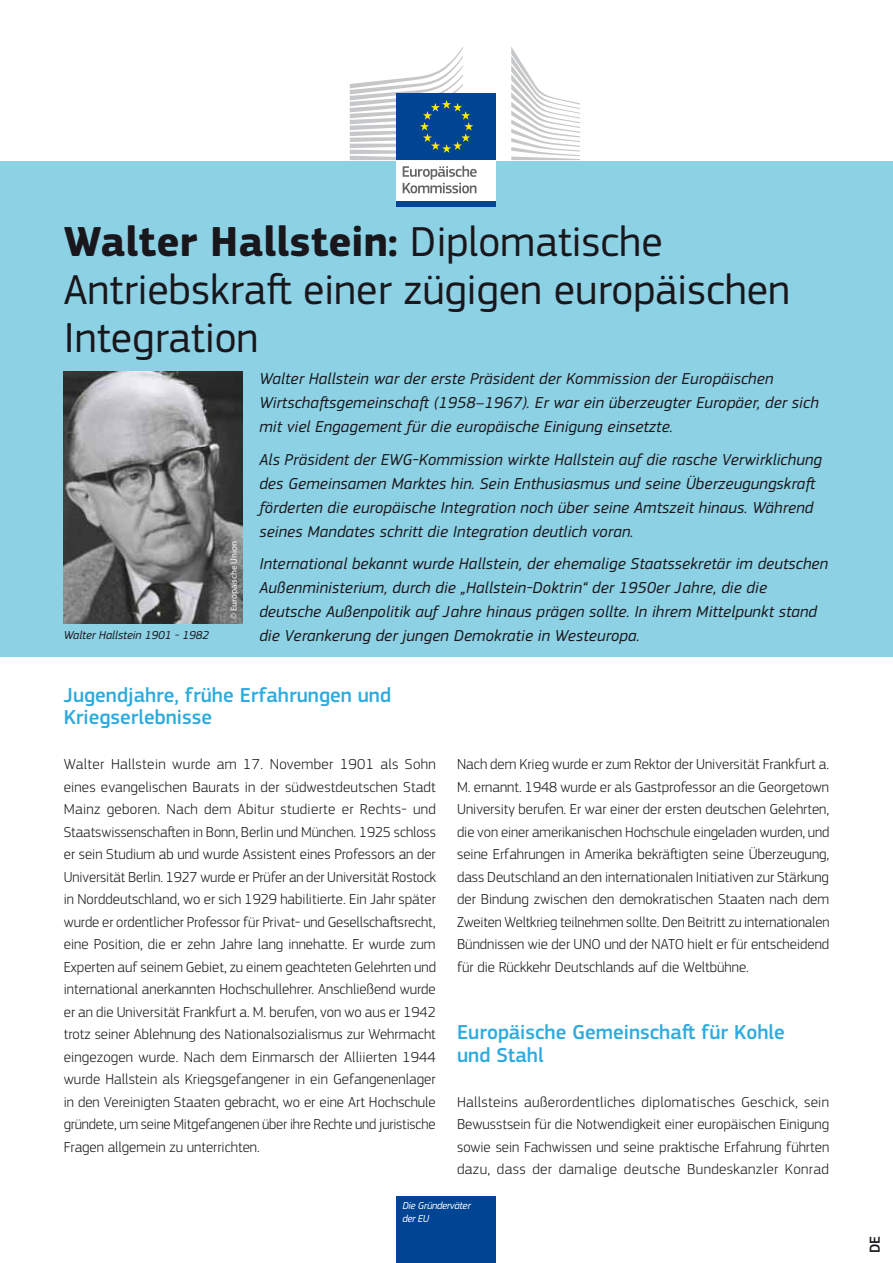
<style>
.page{position:relative;width:893px;height:1263px;background:#fff}
.page>*{position:absolute;margin:0;border:0;box-sizing:border-box;transform-origin:0 0}
.t1{font:43.5px/48px "EC Square Sans Pro";color:#1a171c}
.t2{font:500 21px/22.5px "EC Square Sans Pro";color:#2eabde}
.t3{font:italic 16.5px/24px "EC Square Sans Pro";letter-spacing:.01em;color:#1a171c}
.t4{font:300 15px/22.5px "EC Square Sans Pro";color:#1a171c;text-align:justify}
.t5{font:500 15px "EC Square Sans Pro";color:#1a171c}
.t6{font:italic 12px "EC Square Sans Pro";color:#1a171c}
.t7{font:italic 10.5px/12.6px "EC Square Sans Pro";letter-spacing:-.03em;color:#fff}
.t8{font:9px "Myriad Pro";color:#fff}
.s1{font-weight:700}
</style>
<div class="page">
<div style="left:397px;top:1196px;width:99px;height:67px;background:#004494"></div>
<div style="left:0;top:160px;width:893px;height:497px;background:#8dd1e4"></div>
<img style="left:63px;top:372px;width:179px;height:252px">
<div style="left:397px;top:158px;width:99px;height:44px;background:#fff"></div>
<svg style="left:403px;top:166px;width:74px;height:27px"></svg>
<div style="left:397px;top:201px;width:99px;height:6px;background:#004494"></div>
<svg style="left:511px;top:47px;width:69px;height:113px"></svg>
<div style="left:397px;top:94px;width:99px;height:66px;background:#004494"></div>
<svg style="left:350px;top:47px;width:123px;height:113px"></svg>
<h1 class="t1" style="left:64px;top:218px;width:728px"><span class="s1">Walter Hallstein:</span> Diplomatische<br>Antriebskraft einer zügigen europäischen<br>Integration</h1>
<p class="t6" style="left:64px;top:628px;width:147px">Walter Hallstein 1901 - 1982</p>
<p class="t8" style="left:229px;top:619px;width:80px;rotate:-90deg">© Europäische Union</p>
<p class="t3" style="left:259px;top:367px;width:561px">Walter Hallstein war der erste Präsident der Kommission der Europäischen<br>Wirtschaftsgemeinschaft (1958–1967). Er war ein überzeugter Europäer, der sich mit viel Engagement für die europäische Einigung einsetzte.</p>
<p class="t3" style="left:259px;top:447px;width:564px">Als Präsident der EWG-Kommission wirkte Hallstein auf die rasche Verwirklichung des Gemeinsamen Marktes hin. Sein Enthusiasmus und seine Überzeugungskraft förderten die europäische Integration noch über seine Amtszeit hinaus. Während seines Mandates schritt die Integration deutlich voran.</p>
<p class="t3" style="left:259px;top:552px;width:570px">International bekannt wurde Hallstein, der ehemalige Staatssekretär im deutschen Außenministerium, durch die „Hallstein-Doktrin“ der 1950er Jahre, die die deutsche Außenpolitik auf Jahre hinaus prägen sollte. In ihrem Mittelpunkt stand die Verankerung der jungen Demokratie in Westeuropa.</p>
<h2 class="t2" style="left:64px;top:684px;width:329px">Jugendjahre, frühe Erfahrungen und<br>Kriegserlebnisse</h2>
<p class="t4" style="left:64px;top:753px;width:374px">Walter Hallstein wurde am 17. November 1901 als Sohn eines evangelischen Baurats in der südwestdeutschen Stadt Mainz geboren. Nach dem Abitur studierte er Rechts- und Staatswissenschaften in Bonn, Berlin und München. 1925 schloss er sein Studium ab und wurde Assistent eines Professors an der Universität Berlin. 1927 wurde er Prüfer an der Universität Rostock in Norddeutschland, wo er sich 1929 habilitierte. Ein Jahr später wurde er ordentlicher Professor für Privat- und Gesellschaftsrecht, eine Position, die er zehn Jahre lang innehatte. Er wurde zum Experten auf seinem Gebiet, zu einem geachteten Gelehrten und international anerkannten Hochschullehrer. Anschließend wurde er an die Universität Frankfurt a. M. berufen, von wo aus er 1942 trotz seiner Ablehnung des Nationalsozialismus zur Wehrmacht eingezogen wurde. Nach dem Einmarsch der Alliierten 1944 wurde Hallstein als Kriegsgefangener in ein Gefangenenlager in den Vereinigten Staaten gebracht, wo er eine Art Hochschule gründete, um seine Mitgefangenen über ihre Rechte und juristische Fragen allgemein zu unterrichten.</p>
<p class="t4" style="left:457px;top:753px;width:374px">Nach dem Krieg wurde er zum Rektor der Universität Frankfurt a.<br>M. ernannt. 1948 wurde er als Gastprofessor an die Georgetown University berufen. Er war einer der ersten deutschen Gelehrten, die von einer amerikanischen Hochschule eingeladen wurden, und seine Erfahrungen in Amerika bekräftigten seine Überzeugung, dass Deutschland an den internationalen Initiativen zur Stärkung der Bindung zwischen den demokratischen Staaten nach dem Zweiten Weltkrieg teilnehmen sollte. Den Beitritt zu internationalen Bündnissen wie der UNO und der NATO hielt er für entscheidend für die Rückkehr Deutschlands auf die Weltbühne.</p>
<h2 class="t2" style="left:457px;top:1021px;width:329px">Europäische Gemeinschaft für Kohle und Stahl</h2>
<p class="t4" style="left:457px;top:1090px;width:374px">Hallsteins außerordentliches diplomatisches Geschick, sein Bewusstsein für die Notwendigkeit einer europäischen Einigung sowie sein Fachwissen und seine praktische Erfahrung führten dazu, dass der damalige deutsche Bundeskanzler Konrad</p>
<p class="t7" style="left:402px;top:1199px;width:70px">Die Gründerväter der EU</p>
<p class="t5" style="left:866px;top:1253px;width:19px;rotate:-90deg">DE</p>
</div>
